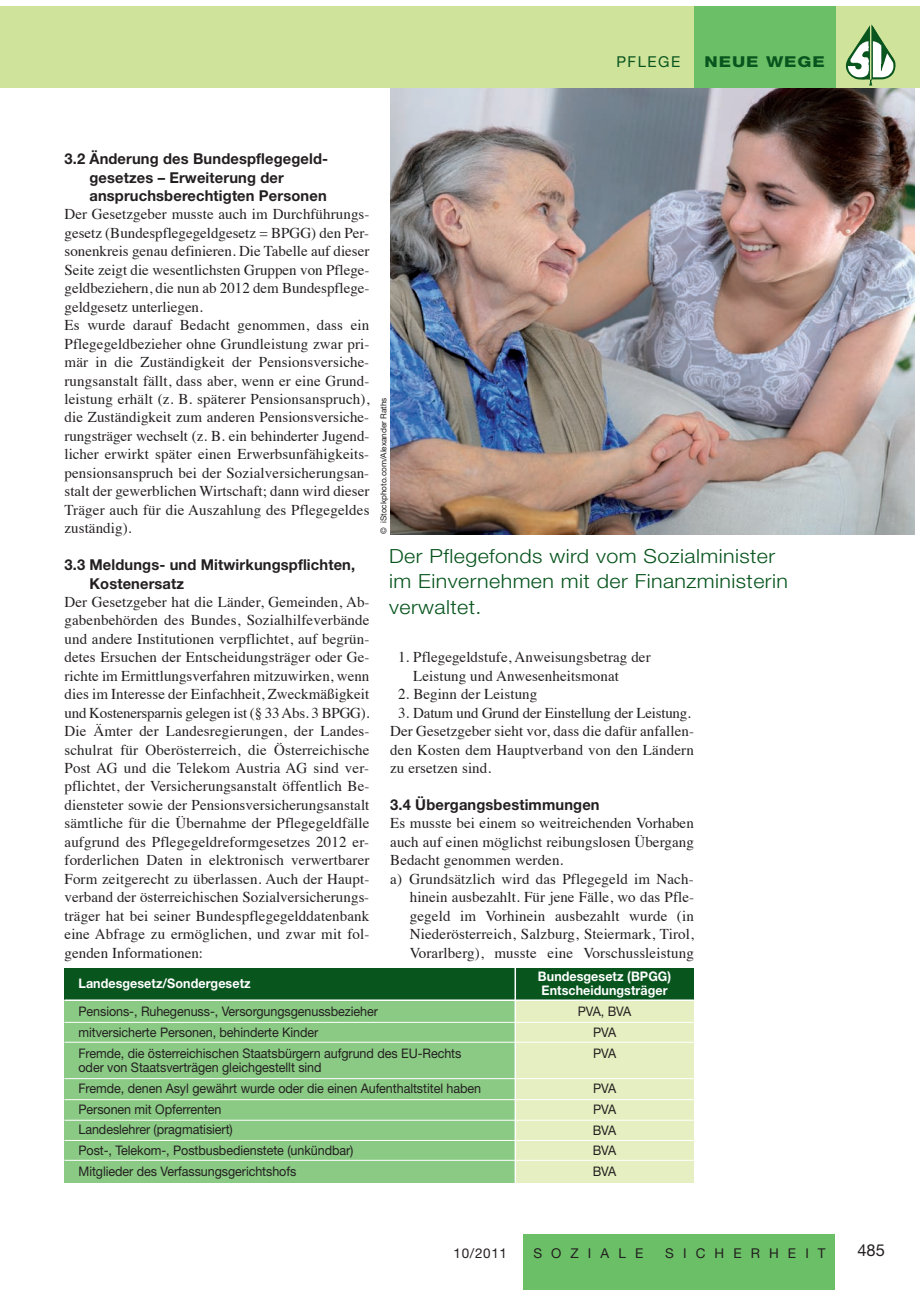
<style>
.page{position:relative;width:920px;height:1290px;background:#fff}
.page>*{position:absolute;margin:0;border:0;box-sizing:border-box;transform-origin:0 0}
.t1{font:300 19.5px/25px "Helvetica Neue";letter-spacing:.02em;color:#08551e;scale:1.1 1}
.t2{font:16.5px "Helvetica Neue";color:#231f20}
.t3{font:15px/18.5px "Times";letter-spacing:.005em;color:#231f20}
.t4{font:700 15px/18.5px "Helvetica Neue";letter-spacing:.01em;color:#231f20}
.t5{font:800 15px "Helvetica Neue";letter-spacing:.05em;color:#08551e;scale:1.2 1}
.t6{font:15px "Helvetica Neue";letter-spacing:.1em;color:#08551e}
.t7{font:13.5px "Helvetica Neue";letter-spacing:.675em;color:#231f20}
.t8{font:13.2px/20.9px "Helvetica Neue";letter-spacing:-.005em;color:#231f20;scale:.95 1}
.t9{font:700 13.2px/13.5px "Helvetica Neue";letter-spacing:.005em;color:#fff;scale:.95 1}
.t10{font:13.2px/20.7px "Helvetica Neue";letter-spacing:-.03em;color:#231f20;text-align:center;scale:.95 1}
.t11{font:8.25px "Helvetica Neue";letter-spacing:-.005em;color:#231f20}
</style>
<div class="page">
<img style="left:391px;top:88px;width:524px;height:446px">
<div style="left:14px;top:7px;width:906px;height:81px;background:#d0e39a"></div>
<img style="left:846px;top:24px;width:50px;height:62px">
<div style="left:694px;top:7px;width:141px;height:81px;background:#6bc067"></div>
<div style="left:524px;top:1234px;width:311px;height:56px;background:#6bc067"></div>
<div style="left:0;top:7px;width:14px;height:81px;background:#d0e39a"></div>
<div style="left:65px;top:976px;width:629px;height:207px;background:#e6efc1"></div>
<div style="left:65px;top:977px;width:450px;height:206px;background:#8aca84"></div>
<div style="left:65px;top:968px;width:629px;height:31px;background:#08551e"></div>
<hr style="left:65px;top:999px;width:629px;height:2px;background:#fff">
<hr style="left:65px;top:1022px;width:629px;height:1px;background:#fff">
<hr style="left:65px;top:1042px;width:629px;height:1px;background:#fff">
<hr style="left:65px;top:1099px;width:629px;height:1px;background:#fff">
<hr style="left:65px;top:1078px;width:629px;height:1px;background:#fff">
<hr style="left:65px;top:1140px;width:629px;height:1px;background:#fff">
<hr style="left:65px;top:1120px;width:629px;height:1px;background:#fff">
<hr style="left:65px;top:1160px;width:629px;height:1px;background:#fff">
<hr style="left:514px;top:967px;width:2px;height:216px;background:#fff">
<p class="t6" style="left:616px;top:56px;width:65px">PFLEGE</p>
<p class="t5" style="left:705px;top:56px;width:102px">NEUE WEGE</p>
<p class="t4" style="left:89px;top:151px;width:240px;text-indent:-25px">3.2 Änderung des Bundespflegegeld&shy;gesetzes – Erweiterung der anspruchsberechtigten Personen</p>
<p class="t3" style="left:65px;top:206px;width:307px">Der Gesetzgeber musste auch im Durchführungs&shy;gesetz (Bundespflegegeldgesetz = BPGG) den Per&shy;sonenkreis genau definieren. Die Tabelle auf dieser Seite zeigt die wesentlichsten Gruppen von Pflege&shy;geldbeziehern, die nun ab 2012 dem Bundespflege&shy;geldgesetz unterliegen.<br>Es wurde darauf Bedacht genommen, dass ein Pflegegeldbezieher ohne Grundleistung zwar pri&shy;mär in die Zuständigkeit der Pensionsversiche&shy;rungsanstalt fällt, dass aber, wenn er eine Grund&shy;leistung erhält (z. B. späterer Pensionsanspruch), die Zuständigkeit zum anderen Pensionsversiche&shy;rungsträger wechselt (z. B. ein behinderter Jugend&shy;licher erwirkt später einen Erwerbsunfähigkeits&shy;pensionsanspruch bei der Sozialversicherungsan&shy;stalt der gewerblichen Wirtschaft; dann wird dieser Träger auch für die Auszahlung des Pflegegeldes zuständig).</p>
<p class="t4" style="left:89px;top:557px;width:267px;text-indent:-25px">3.3 Meldungs- und Mitwirkungspflichten,<br>Kostenersatz</p>
<p class="t3" style="left:65px;top:594px;width:307px;text-align:justify">Der Gesetzgeber hat die Länder, Gemeinden, Ab&shy;gabenbehörden des Bundes, Sozialhilfeverbände und andere Institutionen verpflichtet, auf begrün&shy;detes Ersuchen der Entscheidungsträger oder Ge&shy;richte im Ermittlungsverfahren mitzuwirken, wenn dies im Interesse der Einfachheit, Zweckmäßigkeit und Kostenersparnis gelegen ist (§ 33 Abs. 3 BPGG).<br>Die Ämter der Landesregierungen, der Landes&shy;schulrat für Oberösterreich, die Österreichische Post AG und die Telekom Austria AG sind ver&shy;pflichtet, der Versicherungsanstalt öffentlich Be&shy;diensteter sowie der Pensionsversicherungsanstalt sämtliche für die Übernahme der Pflegegeldfälle aufgrund des Pflegegeldreformgesetzes 2012 er&shy;forderlichen Daten in elektronisch verwertbarer Form zeitgerecht zu überlassen. Auch der Haupt&shy;verband der österreichischen Sozialversicherungs&shy;träger hat bei seiner Bundespflegegelddatenbank eine Abfrage zu ermöglichen, und zwar mit fol&shy;genden Informationen:</p>
<p class="t11" style="left:381px;top:534px;width:138px;rotate:-90deg">© iStockphoto.com/Alexander Raths</p>
<h1 class="t1" style="left:389px;top:546px;width:364px">Der Pflegefonds wird vom Sozialminister im Einvernehmen mit der Finanzministerin verwaltet.</h1>
<p class="t3" style="left:413px;top:649px;width:239px;text-indent:-15px">1. Pflegegeldstufe, Anweisungsbetrag der<br>Leistung und Anwesenheitsmonat</p>
<p class="t3" style="left:398px;top:686px;width:141px">2. Beginn der Leistung</p>
<p class="t3" style="left:390px;top:705px;width:305px;text-indent:8px">3. Datum und Grund der Einstellung der Leistung.<br>Der Gesetzgeber sieht vor, dass die dafür anfallen&shy;den Kosten dem Hauptverband von den Ländern zu ersetzen sind.</p>
<p class="t4" style="left:390px;top:797px;width:211px">3.4 Übergangsbestimmungen</p>
<p class="t3" style="left:390px;top:815px;width:305px">Es musste bei einem so weitreichenden Vorhaben</p>
<p class="t3" style="left:390px;top:834px;width:305px">auch auf einen möglichst reibungslosen Übergang</p>
<p class="t3" style="left:390px;top:852px;width:175px">Bedacht genommen werden.</p>
<p class="t3" style="left:390px;top:871px;width:305px">a) Grundsätzlich wird das Pflegegeld im Nach-</p>
<p class="t3" style="left:410px;top:889px;width:286px">hinein ausbezahlt. Für jene Fälle, wo das Pfle-</p>
<p class="t3" style="left:410px;top:908px;width:286px">gegeld im Vorhinein ausbezahlt wurde (in</p>
<p class="t3" style="left:410px;top:926px;width:286px">Niederösterreich, Salzburg, Steiermark, Tirol,</p>
<p class="t3" style="left:410px;top:944px;width:286px">Vorarlberg), musste eine Vorschussleistung</p>
<p class="t9" style="left:79px;top:978px;width:183px">Landesgesetz/Sondergesetz</p>
<p class="t8" style="left:79px;top:1002px;width:405px">Pensions-, Ruhegenuss-, Versorgungsgenussbezieher<br>mitversicherte Personen, behinderte Kinder<br>Fremde, die österreichischen Staatsbürgern aufgrund des EU-Rechts</p>
<p class="t8" style="left:79px;top:1058px;width:425px">oder von Staatsverträgen gleichgestellt sind<br>Fremde, denen Asyl gewährt wurde oder die einen Aufenthaltstitel haben Personen mit Opferrenten<br>Landeslehrer (pragmatisiert)<br>Post-, Telekom-, Postbusbedienstete (unkündbar)<br>Mitglieder des Verfassungsgerichtshofs</p>
<p class="t9" style="left:538px;top:971px;width:142px">Bundesgesetz (BPGG)<br>Entscheidungsträger</p>
<p class="t10" style="left:578px;top:1002px;width:58px">PVA, BVA<br>PVA<br>PVA</p>
<p class="t8" style="left:593px;top:1079px;width:26px;text-align:justify">PVA PVA BVA BVA BVA</p>
<p class="t7" style="left:454px;top:1248px;width:55px">10/2011</p>
<p class="t7" style="left:533px;top:1248px;width:111px">SOZIALE</p>
<p class="t7" style="left:665px;top:1248px;width:162px">SICHERHEIT</p>
<p class="t2" style="left:857px;top:1244px;width:29px">485</p>
</div>
